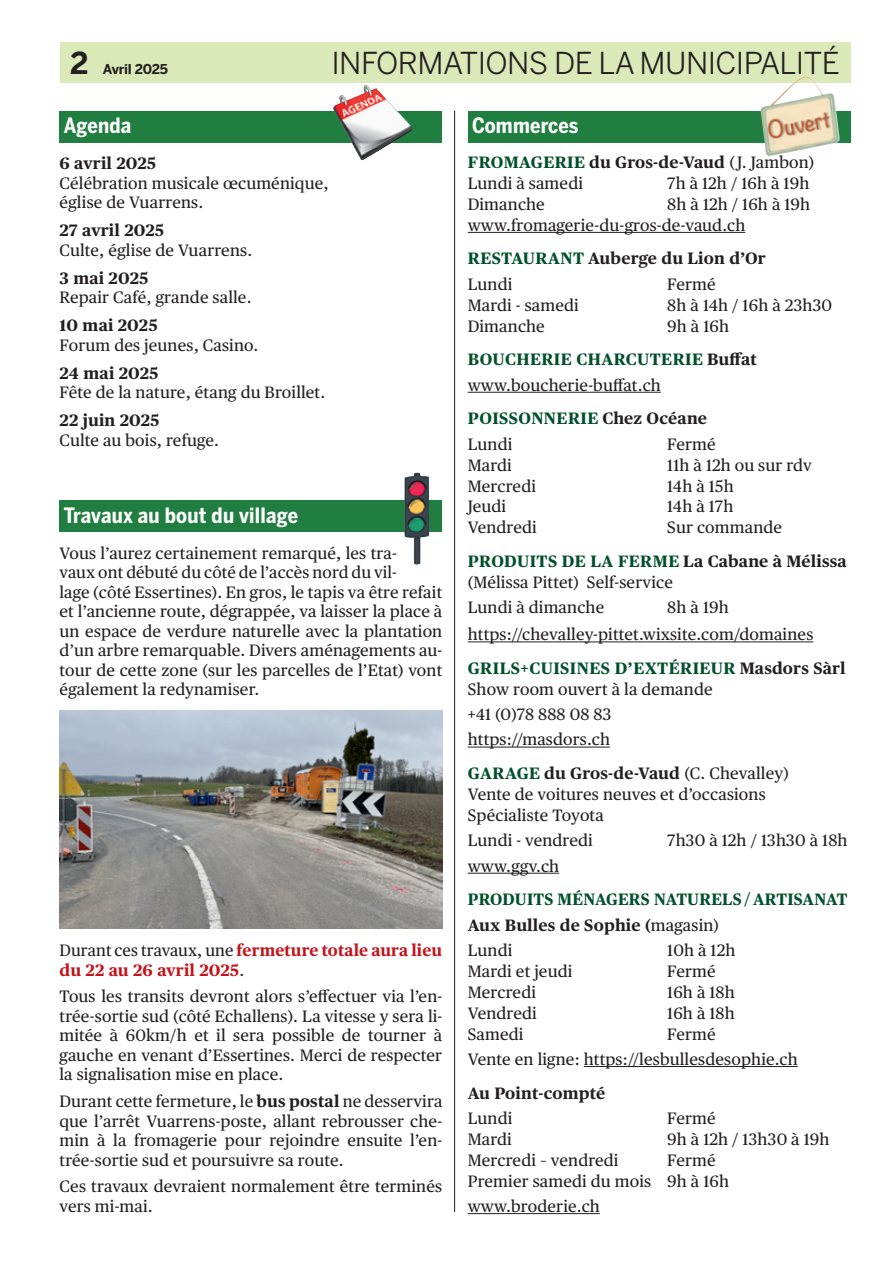
<style>
.page{position:relative;width:893px;height:1263px;background:#fff}
.page>*{position:absolute;margin:0;border:0;box-sizing:border-box;transform-origin:0 0}
.t1{font:30px "Benton Sans";letter-spacing:-.02em;color:#231f20}
.t2{font:700 30px "Benton Sans";color:#231f20}
.t3{font:700 21px "Benton Sans Condensed";letter-spacing:.01em;color:#fff}
.t4{font:16.5px/19.5px "Publico Text";letter-spacing:.01em;color:#231f20}
.t5{font:700 16.5px/33.8px "Publico Text";letter-spacing:.02em;color:#00512b}
.t6{font:700 16.5px/25.2px "Publico Text";letter-spacing:.01em;color:#231f20}
.t7{font:700 16.5px/19.5px "Publico Text";letter-spacing:.01em;color:#c4121a}
.t8{font:700 13.5px "Benton Sans";letter-spacing:-.02em;color:#231f20}
.s1{font-weight:700;color:#00512b}
.s2{font-weight:700}
.s3{color:#00512b}
.s4{font-weight:400}
.s5{font-weight:400;color:#231f20}
.s6{color:#231f20}
</style>
<div class="page">
<div style="left:60px;top:43px;width:790px;height:40px;background:#dbe9b8"></div>
<hr style="left:454px;top:111px;width:1px;height:1101px;background:#231f20">
<hr style="left:468px;top:232px;width:277px;height:1px;background:#231f20">
<hr style="left:468px;top:392px;width:193px;height:1px;background:#231f20">
<hr style="left:468px;top:641px;width:345px;height:1px;background:#231f20">
<hr style="left:468px;top:747px;width:142px;height:1px;background:#231f20">
<hr style="left:468px;top:873px;width:91px;height:1px;background:#231f20">
<hr style="left:584px;top:1066px;width:214px;height:1px;background:#231f20">
<hr style="left:468px;top:1213px;width:132px;height:1px;background:#231f20">
<div style="left:468px;top:111px;width:382px;height:31px;background:#207e40"></div>
<img style="left:761px;top:77px;width:47px;height:79px">
<div style="left:60px;top:111px;width:382px;height:31px;background:#207e40"></div>
<img style="left:333px;top:86px;width:55px;height:74px">
<div style="left:60px;top:500px;width:382px;height:32px;background:#207e40"></div>
<img style="left:60px;top:710px;width:382px;height:218px">
<img style="left:404px;top:473px;width:25px;height:92px">
<h1 class="t2" style="left:70px;top:44px;width:20px">2</h1>
<p class="t8" style="left:103px;top:61px;width:67px">Avril 2025</p>
<h1 class="t1" style="left:331px;top:45px;width:510px">INFORMATIONS DE LA MUNICIPALITÉ</h1>
<p class="t3" style="left:64px;top:112px;width:69px">Agenda</p>
<p class="t3" style="left:472px;top:112px;width:108px">Commerces</p>
<p class="t6" style="left:60px;top:149px;width:98px">6 avril 2025</p>
<p class="t4" style="left:60px;top:172px;width:271px">Célébration musicale œcuménique, église de Vuarrens.</p>
<p class="t6" style="left:60px;top:216px;width:106px">27 avril 2025</p>
<p class="t4" style="left:60px;top:239px;width:194px">Culte, église de Vuarrens.</p>
<p class="t6" style="left:60px;top:264px;width:90px">3 mai 2025</p>
<p class="t4" style="left:60px;top:286px;width:194px">Repair Café, grande salle.</p>
<p class="t6" style="left:60px;top:311px;width:100px">10 mai 2025</p>
<p class="t4" style="left:60px;top:334px;width:200px">Forum des jeunes, Casino.</p>
<p class="t6" style="left:60px;top:359px;width:100px">24 mai 2025</p>
<p class="t4" style="left:60px;top:381px;width:267px">Fête de la nature, étang du Broillet.</p>
<p class="t6" style="left:60px;top:406px;width:102px">22 juin 2025</p>
<p class="t4" style="left:60px;top:429px;width:161px">Culte au bois, refuge.</p>
<p class="t4" style="left:468px;top:151px;width:348px;line-height:20.9px"><span class="s1">Fromagerie</span> <span class="s2">du Gros-de-Vaud</span> ( J. Jambon)<br>Lundi à samedi</p>
<p class="t4" style="left:667px;top:172px;width:144px">7h à 12h / 16h à 19h</p>
<p class="t4" style="left:468px;top:193px;width:344px;line-height:20.9px;text-indent:200px">8h à 12h / 16h à 19h www.fromagerie-du-gros-de-vaud.ch</p>
<p class="t6" style="left:468px;top:245px;width:300px"><span class="s3">Restaurant</span> Auberge du Lion d’Or<br><span class="s4">Lundi</span></p>
<p class="t4" style="left:468px;top:193px;width:79px">Dimanche</p>
<p class="t4" style="left:667px;top:273px;width:50px">Fermé</p>
<p class="t4" style="left:468px;top:294px;width:112px">Mardi - samedi</p>
<p class="t4" style="left:667px;top:294px;width:166px">8h à 14h / 16h à 23h30</p>
<p class="t4" style="left:468px;top:315px;width:79px">Dimanche</p>
<p class="t5" style="left:468px;top:308px;width:291px;text-indent:199px"><span class="s5">9h à 16h<br></span>Boucherie charcuterie <span class="s6">Buffat</span></p>
<p class="t4" style="left:468px;top:367px;width:241px;line-height:33.8px">www.boucherie-buffat.ch<br><span class="s1">Poissonnerie</span> <span class="s2">Chez Océane</span></p>
<p class="t4" style="left:468px;top:433px;width:46px">Lundi</p>
<p class="t4" style="left:667px;top:433px;width:50px">Fermé</p>
<p class="t4" style="left:468px;top:454px;width:46px">Mardi</p>
<p class="t4" style="left:667px;top:454px;width:146px">11h à 12h ou sur rdv</p>
<p class="t4" style="left:468px;top:475px;width:70px">Mercredi</p>
<p class="t4" style="left:667px;top:475px;width:68px">14h à 15h</p>
<p class="t4" style="left:468px;top:496px;width:40px">Jeudi</p>
<p class="t4" style="left:667px;top:496px;width:67px">14h à 17h</p>
<p class="t4" style="left:468px;top:517px;width:71px">Vendredi</p>
<p class="t3" style="left:64px;top:502px;width:236px">Travaux au bout du village</p>
<p class="t5" style="left:468px;top:510px;width:380px;text-indent:199px"><span class="s5">Sur commande </span>produits de la ferme <span class="s6">La Cabane à Mélissa</span></p>
<p class="t4" style="left:468px;top:569px;width:207px;line-height:25.2px">(Mélissa Pittet) Self-service<br>Lundi à dimanche</p>
<p class="t4" style="left:60px;top:542px;width:384px">Vous l’aurez certainement remarqué, les tra-<br>vaux ont débuté du côté de l’accès nord du vil-<br>lage (côté Essertines). En gros, le tapis va être refait et l’ancienne route, dégrappée, va laisser la place à un espace de verdure naturelle avec la plantation d’un arbre remarquable. Divers aménagements au&shy;tour de cette zone (sur les parcelles de l’Etat) vont également la redynamiser.</p>
<p class="t4" style="left:468px;top:593px;width:347px;line-height:26.8px;text-indent:200px">8h à 19h https://chevalley-pittet.wixsite.com/domaines</p>
<p class="t5" style="left:468px;top:656px;width:379px;line-height:21px">Grils+cuisines d’extérieur <span class="s6">Masdors Sàrl<br></span><span class="s5">Show room ouvert à la demande</span></p>
<p class="t4" style="left:468px;top:701px;width:145px;line-height:25.2px">+41 (0)78 888 08 83 https://masdors.ch</p>
<p class="t4" style="left:468px;top:762px;width:322px;line-height:21px"><span class="s1">Garage</span> <span class="s2">du Gros-de-Vaud</span> (C. Chevalley)<br>Vente de voitures neuves et d’occasions<br>Spécialiste Toyota</p>
<p class="t4" style="left:468px;top:830px;width:127px">Lundi - vendredi</p>
<p class="t4" style="left:667px;top:830px;width:182px">7h30 à 12h / 13h30 à 18h</p>
<p class="t4" style="left:468px;top:855px;width:93px">www.ggv.ch</p>
<p class="t5" style="left:468px;top:886px;width:381px;line-height:25.2px">Produits ménagers naturels / artisanat<br><span class="s6">Aux Bulles de Sophie (</span><span class="s5">magasin)<br>Lundi</span></p>
<p class="t4" style="left:667px;top:939px;width:70px">10h à 12h</p>
<p class="t7" style="left:60px;top:939px;width:384px"><span class="s5">Durant ces travaux, une</span> fermeture totale aura lieu du 22 au 26 avril 2025<span class="s5">.</span></p>
<p class="t4" style="left:60px;top:986px;width:384px;text-align:justify">Tous les transits devront alors s’effectuer via l’en&shy;trée-sortie sud (côté Echallens). La vitesse y sera li&shy;mitée à 60km/h et il sera possible de tourner à gauche en venant d’Essertines. Merci de respecter la signalisation mise en place.</p>
<p class="t4" style="left:60px;top:1091px;width:384px;text-align:justify">Durant cette fermeture, le <span class="s2">bus postal</span> ne desservira que l’arrêt Vuarrens-poste, allant rebrousser che&shy;min à la fromagerie pour rejoindre ensuite l’en&shy;trée-sortie sud et poursuivre sa route.</p>
<p class="t4" style="left:60px;top:1176px;width:384px">Ces travaux devraient normalement être terminés vers mi-mai.</p>
<p class="t4" style="left:468px;top:960px;width:106px">Mardi et jeudi</p>
<p class="t4" style="left:667px;top:960px;width:50px">Fermé</p>
<p class="t4" style="left:468px;top:981px;width:70px">Mercredi</p>
<p class="t4" style="left:667px;top:981px;width:69px">16h à 18h</p>
<p class="t4" style="left:468px;top:1002px;width:71px">Vendredi</p>
<p class="t4" style="left:667px;top:1002px;width:69px">16h à 18h</p>
<p class="t4" style="left:468px;top:1023px;width:57px">Samedi</p>
<p class="t4" style="left:468px;top:1020px;width:332px;line-height:25.2px;text-indent:200px">Fermé<br>Vente en ligne: https://lesbullesdesophie.ch</p>
<p class="t6" style="left:468px;top:1079px;width:139px">Au Point-compté</p>
<p class="t4" style="left:468px;top:1107px;width:46px">Lundi</p>
<p class="t4" style="left:667px;top:1107px;width:50px">Fermé</p>
<p class="t4" style="left:468px;top:1128px;width:46px">Mardi</p>
<p class="t4" style="left:667px;top:1128px;width:164px">9h à 12h / 13h30 à 19h</p>
<p class="t4" style="left:468px;top:1149px;width:152px">Mercredi – vendredi</p>
<p class="t4" style="left:468px;top:1148px;width:263px;line-height:21px;text-indent:200px">Fermé<br>Premier samedi du mois 9h à 16h</p>
<p class="t4" style="left:468px;top:1195px;width:134px">www.broderie.ch</p>
</div>
